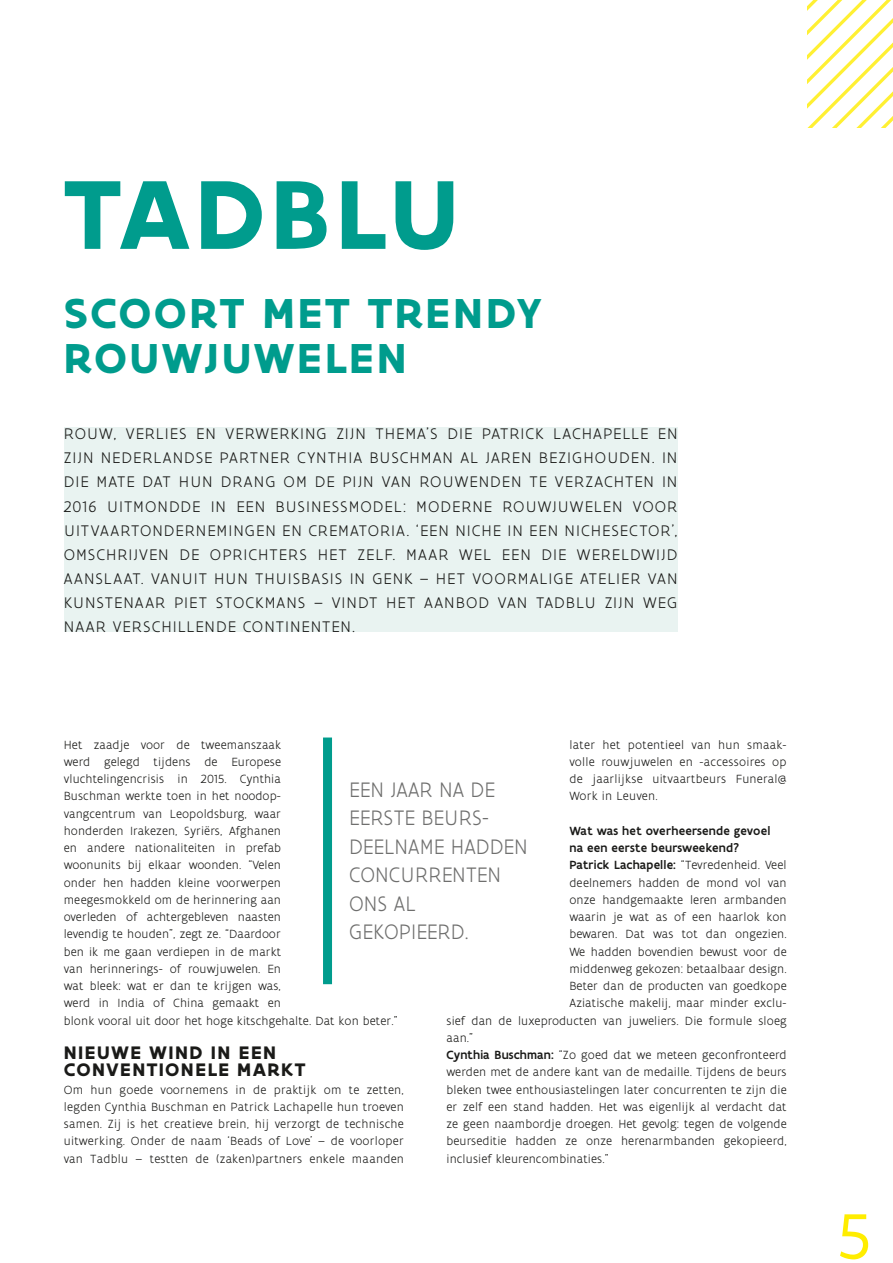
<style>
.page{position:relative;width:893px;height:1263px;background:#fff}
.page>*{position:absolute;margin:0;border:0;box-sizing:border-box;transform-origin:0 0}
.t1{font:700 105px "Flanders Art Sans";letter-spacing:.04em;color:#009c8d}
.t2{font:69px "Flanders Art Sans";color:#ffed00}
.t3{font:700 45px/45px "Flanders Art Sans";letter-spacing:.055em;color:#009c8d}
.t4{font:300 22.5px/28.5px "Flanders Art Sans";letter-spacing:.005em;color:#6f6f6e;scale:.95 1}
.t5{font:700 19.5px/17.2px "Flanders Art Sans";letter-spacing:.07em;color:#1a1a18}
.t6{font:300 16.5px/24px "Flanders Art Sans";letter-spacing:.06em;color:#1a1a18;text-align:justify}
.t7{font:300 12.75px/17.2px "Flanders Art Sans";letter-spacing:.01em;color:#1a1a18;text-align:justify}
.t8{font:500 12.75px "Flanders Art Sans";letter-spacing:.01em;color:#1a1a18}
.s1{font-weight:300}
.s2{font-weight:500}
</style>
<div class="page">
<div style="left:64px;top:427px;width:613px;height:204px;background:#e9f3f1"></div>
<div style="left:323px;top:737px;width:9px;height:247px;background:#009c8d"></div>
<svg style="left:808px;top:0;width:85px;height:128px"></svg>
<h1 class="t1" style="left:64px;top:148px;width:396px">TADBLU</h1>
<h3 class="t3" style="left:64px;top:291px;width:480px">SCOORT MET TRENDY<br>ROUWJUWELEN</h3>
<p class="t6" style="left:64px;top:422px;width:615px">ROUW, VERLIES EN VERWERKING ZIJN THEMA’S DIE PATRICK LACHAPELLE EN ZIJN NEDERLANDSE PARTNER CYNTHIA BUSCHMAN AL JAREN BEZIGHOUDEN. IN DIE MATE DAT HUN DRANG OM DE PIJN VAN ROUWENDEN TE VERZACHTEN IN 2016 UITMONDDE IN EEN BUSINESSMODEL: MODERNE ROUWJUWELEN VOOR UITVAARTONDERNEMINGEN EN CREMATORIA. ‘EEN NICHE IN EEN NICHESECTOR’, OMSCHRIJVEN DE OPRICHTERS HET ZELF. MAAR WEL EEN DIE WERELDWIJD AANSLAAT. VANUIT HUN THUISBASIS IN GENK – HET VOORMALIGE ATELIER VAN KUNSTENAAR PIET STOCKMANS – VINDT HET AANBOD VAN TADBLU ZIJN WEG NAAR VERSCHILLENDE CONTINENTEN.</p>
<p class="t7" style="left:569px;top:736px;width:219px">later het potentieel van hun smaak&shy;volle rouwjuwelen en -accessoires op de jaarlijkse uitvaartbeurs Funeral@ Work in Leuven.</p>
<p class="t8" style="left:569px;top:823px;width:203px">Wat was het overheersende gevoel</p>
<p class="t8" style="left:569px;top:840px;width:171px">na een eerste beursweekend?</p>
<p class="t8" style="left:569px;top:857px;width:219px">Patrick Lachapelle: <span class="s1">“Tevredenheid. Veel</span></p>
<p class="t7" style="left:569px;top:874px;width:219px">deelnemers hadden de mond vol van</p>
<p class="t7" style="left:569px;top:891px;width:219px">onze handgemaakte leren armbanden</p>
<p class="t7" style="left:569px;top:909px;width:219px">waarin je wat as of een haarlok kon</p>
<p class="t7" style="left:569px;top:926px;width:219px">bewaren. Dat was tot dan ongezien.</p>
<p class="t7" style="left:569px;top:943px;width:219px">We hadden bovendien bewust voor de</p>
<p class="t7" style="left:569px;top:960px;width:219px">middenweg gekozen: betaalbaar design.</p>
<p class="t7" style="left:569px;top:978px;width:219px">Beter dan de producten van goedkope</p>
<p class="t7" style="left:569px;top:995px;width:219px">Aziatische makelij, maar minder exclu-</p>
<p class="t7" style="left:446px;top:1012px;width:342px">sief dan de luxeproducten van juweliers. Die formule sloeg</p>
<p class="t7" style="left:446px;top:1029px;width:28px">aan.”</p>
<p class="t7" style="left:446px;top:1047px;width:342px"><span class="s2">Cynthia Buschman:</span> “Zo goed dat we meteen geconfronteerd</p>
<p class="t7" style="left:446px;top:1064px;width:342px">werden met de andere kant van de medaille. Tijdens de beurs</p>
<p class="t7" style="left:446px;top:1081px;width:342px">bleken twee enthousiastelingen later concurrenten te zijn die</p>
<p class="t7" style="left:446px;top:1098px;width:342px">er zelf een stand hadden. Het was eigenlijk al verdacht dat</p>
<p class="t7" style="left:446px;top:1116px;width:342px">ze geen naambordje droegen. Het gevolg: tegen de volgende</p>
<p class="t7" style="left:446px;top:1133px;width:342px">beurseditie hadden ze onze herenarmbanden gekopieerd,</p>
<p class="t7" style="left:446px;top:1150px;width:164px">inclusief kleurencombinaties.”</p>
<p class="t7" style="left:64px;top:736px;width:336px;text-align:left">Het zaadje voor de tweemanszaak<br>werd gelegd tijdens de Europese<br>vluchtelingencrisis in 2015. Cynthia<br>Buschman werkte toen in het noodop-<br>vangcentrum van Leopoldsburg, waar<br>honderden Irakezen, Syriërs, Afghanen<br>en andere nationaliteiten in prefab<br>woonunits bij elkaar woonden. “Velen<br>onder hen hadden kleine voorwerpen<br>meegesmokkeld om de herinnering aan<br>overleden of achtergebleven naasten<br>levendig te houden”, zegt ze. “Daardoor<br>ben ik me gaan verdiepen in de markt<br>van herinnerings- of rouwjuwelen. En<br>wat bleek: wat er dan te krijgen was,<br>werd in India of China gemaakt en<br>blonk vooral uit door het hoge kitschgehalte. Dat kon beter.”</p>
<h3 class="t5" style="left:64px;top:1044px;width:243px">NIEUWE WIND IN EEN<br>CONVENTIONELE MARKT</h3>
<p class="t7" style="left:64px;top:1081px;width:342px">Om hun goede voornemens in de praktijk om te zetten, legden Cynthia Buschman en Patrick Lachapelle hun troeven samen. Zij is het creatieve brein, hij verzorgt de technische uitwerking. Onder de naam ‘Beads of Love’ – de voorloper van Tadblu – testten de (zaken)partners enkele maanden</p>
<h3 class="t4" style="left:349px;top:776px;width:190px">EEN JAAR NA DE<br>EERSTE BEURS-<br>DEELNAME HADDEN<br>CONCURRENTEN<br>ONS AL<br>GEKOPIEERD.</h3>
<h2 class="t2" style="left:838px;top:1194px;width:34px">5</h2>
</div>
